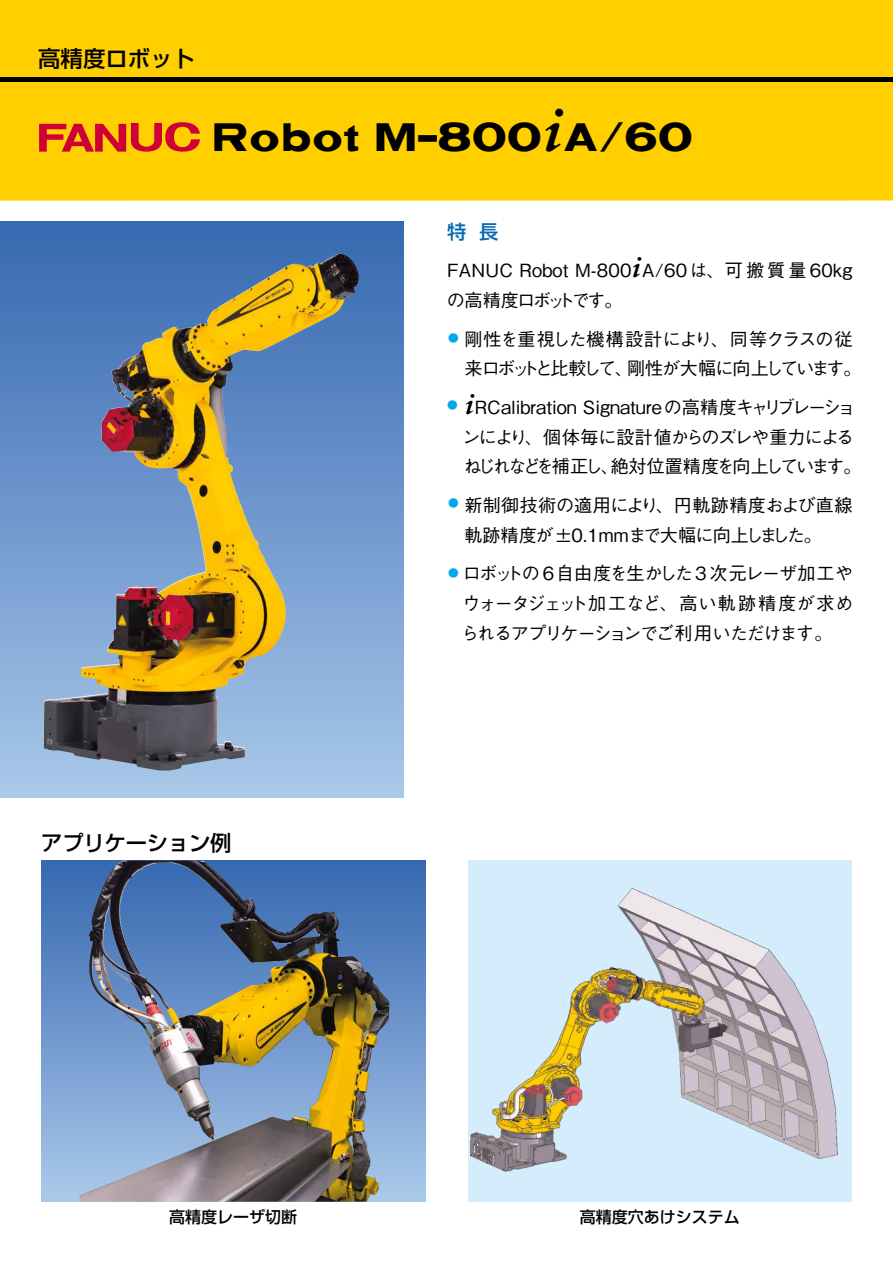
<style>
.page{position:relative;width:893px;height:1263px;background:#fff}
.page>*{position:absolute;margin:0;border:0;box-sizing:border-box;transform-origin:0 0}
.t1{font:38.4px "Fanuc Logo 1.0 Regular";color:#000}
.t2{font:500 22.35px "Shin Go Pro";color:#000}
.t3{font:500 21.3px "Shin Go Pro";letter-spacing:-.01em;color:#000}
.t4{font:500 19.2px "Shin Go Pro";color:#0669b2}
.t5{font:500 18.15px/29.8px "Gothic BBB Pro";letter-spacing:-.015em;color:#000}
.t6{font:500 18.15px/29.8px "Gothic BBB Pro";letter-spacing:-.065em;color:#000}
.t7{font:500 18.15px/29.8px "Gothic BBB Pro";letter-spacing:.01em;color:#000}
.t8{font:500 16.05px "Shin Go Pro";color:#000}
.t9{font:700 10.65px "Futo Go B101 Pro";color:#00a9ec}
.s1{font-family:"Fanuc Logo 1.0 Regular";font-weight:400}
</style>
<div class="page">
<div style="left:0;top:0;width:893px;height:201px;background:#ffcf00"></div>
<hr style="left:0;top:77px;width:893px;height:4px;background:#000">
<svg style="left:0;top:222px;width:404px;height:575px;background:#7990a7"></svg>
<svg style="left:39px;top:122px;width:161px;height:30px"></svg>
<img style="left:41px;top:860px;width:384px;height:342px">
<div style="left:468px;top:861px;width:384px;height:341px;background:#d4ecfb"></div>
<img style="left:111px;top:255px;width:226px;height:126px">
<img style="left:470px;top:888px;width:368px;height:284px">
<img style="left:89px;top:860px;width:159px;height:280px">
<p class="t2" style="left:38px;top:41px;width:158px">高精度ロボット</p>
<h1 class="t1" style="left:212px;top:109px;width:482px">Robot M-800+A/60</h1>
<p class="t4" style="left:447px;top:216px;width:53px">特 長</p>
<p class="t7" style="left:447px;top:253px;width:407px">FANUC Robot M-800<span class="s1">+</span>A/60は、可搬質量 60kgの高精度ロボットです。</p>
<p class="t6" style="left:464px;top:321px;width:399px">剛性を重視した機構設計により、同等クラスの従来ロボットと比較して、剛性が大幅に向上しています。</p>
<p class="t5" style="left:462px;top:390px;width:401px"><span class="s1">+</span>RCalibration Signatureの高精度キャリブレーションにより、個体毎に設計値からのズレや重力によるねじれなどを補正し、絶対位置精度を向上しています。</p>
<p class="t5" style="left:464px;top:488px;width:390px">新制御技術の適用により、円軌跡精度および直線軌跡精度が±0.1mmまで大幅に向上しました。</p>
<p class="t5" style="left:461px;top:556px;width:394px;text-align:justify">ロボットの 6自由度を生かした3 次元レーザ加工やウォータジェット加工など、高い軌跡精度が求められるアプリケーションでご利用いただけます。</p>
<p class="t9" style="left:448px;top:330px;width:12px">●</p>
<p class="t9" style="left:447px;top:397px;width:12px">●</p>
<p class="t9" style="left:448px;top:495px;width:12px">●</p>
<p class="t9" style="left:448px;top:565px;width:12px">●</p>
<p class="t3" style="left:41px;top:825px;width:192px">アプリケーション例</p>
<p class="t8" style="left:169px;top:1203px;width:129px">高精度レーザ切断</p>
<p class="t8" style="left:580px;top:1203px;width:161px">高精度穴あけシステム</p>
</div>
